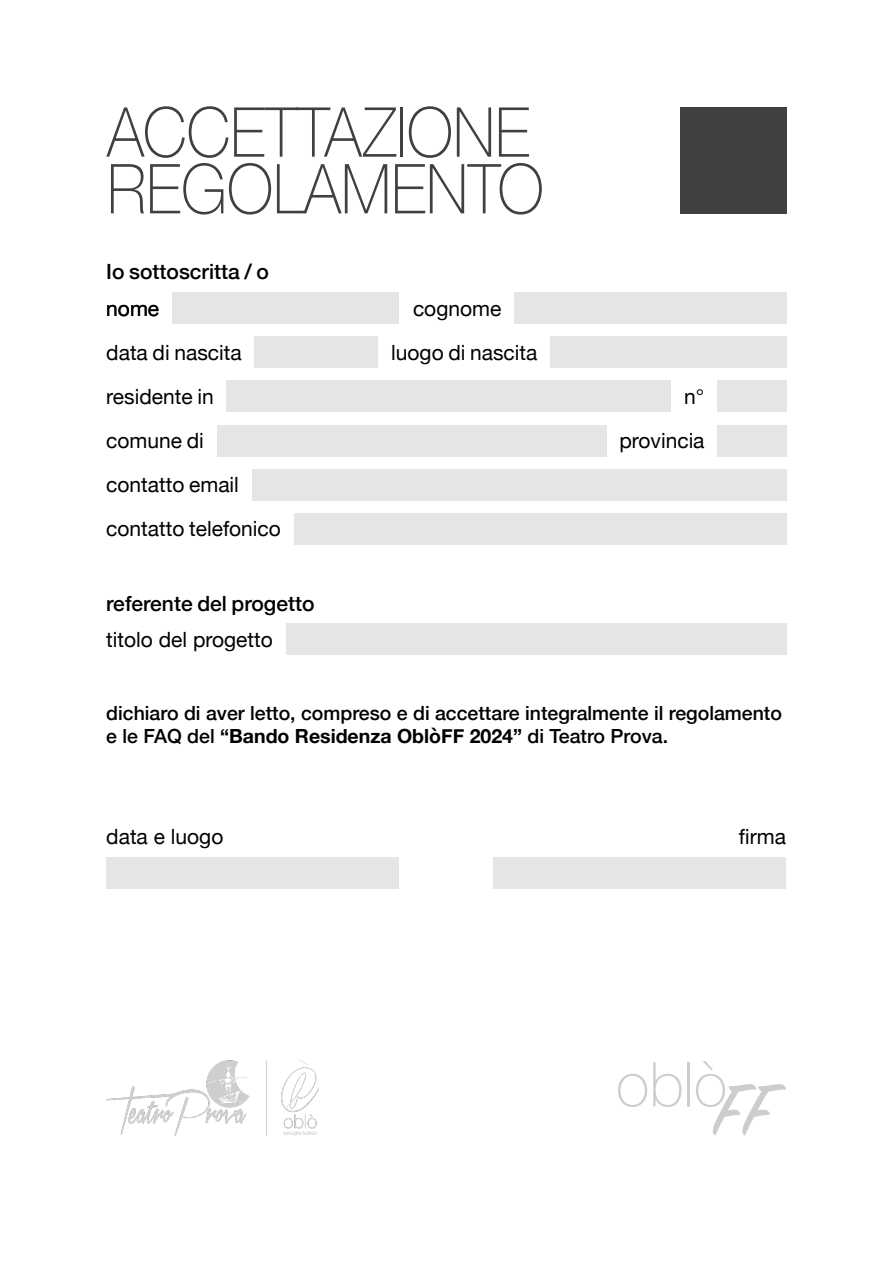
<style>
.page{position:relative;width:893px;height:1263px;background:#fff}
.page>*{position:absolute;margin:0;border:0;box-sizing:border-box;transform-origin:0 0}
.t1{font:100 68.85px/56.7px "Helvetica Neue";color:#404040;scale:.9 1}
.t2{font:100 61.65px "Helvetica Neue";color:#cdcdcd}
.t3{font:21px/44.1px "Helvetica Neue";color:#000}
.t4{font:500 21px "Helvetica Neue";color:#000}
.t5{font:500 19.5px/23.1px "Helvetica Neue";color:#000}
.s1{font-weight:700}
.s2{font-family:"Sign Painter House Script";font-weight:400;font-size:81.6px}
</style>
<div class="page">
<div style="left:680px;top:107px;width:107px;height:107px;background:#414141"></div>
<div style="left:718px;top:425px;width:69px;height:31px;background:#e5e5e5"></div>
<div style="left:717px;top:381px;width:70px;height:31px;background:#e5e5e5"></div>
<div style="left:255px;top:337px;width:123px;height:31px;background:#e5e5e5"></div>
<div style="left:550px;top:337px;width:237px;height:31px;background:#e5e5e5"></div>
<div style="left:227px;top:381px;width:444px;height:31px;background:#e5e5e5"></div>
<div style="left:217px;top:425px;width:389px;height:31px;background:#e5e5e5"></div>
<div style="left:252px;top:469px;width:535px;height:31px;background:#e5e5e5"></div>
<div style="left:294px;top:513px;width:493px;height:31px;background:#e5e5e5"></div>
<div style="left:514px;top:292px;width:273px;height:32px;background:#e5e5e5"></div>
<div style="left:172px;top:292px;width:227px;height:32px;background:#e5e5e5"></div>
<div style="left:106px;top:857px;width:293px;height:31px;background:#e5e5e5"></div>
<div style="left:494px;top:857px;width:292px;height:31px;background:#e5e5e5"></div>
<div style="left:286px;top:624px;width:501px;height:31px;background:#e5e5e5"></div>
<img style="left:106px;top:1061px;width:213px;height:75px">
<hr style="left:266px;top:1061px;width:1px;height:74px;background:#cecece">
<h1 class="t1" style="left:107px;top:102px;width:487px">ACCETTAZIONE<br>REGOLAMENTO</h1>
<p class="t4" style="left:106px;top:259px;width:164px">Io sottoscritta / o</p>
<p class="t3" style="left:106px;top:286px;width:54px">nome</p>
<p class="t3" style="left:413px;top:286px;width:90px">cognome</p>
<p class="t3" style="left:106px;top:330px;width:137px">data di nascita</p>
<p class="t3" style="left:391px;top:330px;width:148px">luogo di nascita</p>
<p class="t3" style="left:106px;top:374px;width:176px">residente in comune di contatto email contatto telefonico</p>
<p class="t4" style="left:106px;top:590px;width:210px">referente del progetto</p>
<p class="t3" style="left:106px;top:617px;width:168px">titolo del progetto</p>
<p class="t3" style="left:684px;top:374px;width:22px">n°</p>
<p class="t3" style="left:619px;top:418px;width:87px">provincia</p>
<p class="t5" style="left:106px;top:701px;width:677px">dichiaro di aver letto, compreso e di accettare integralmente il regolamento e le FAQ del <span class="s1">“Bando Residenza OblòFF 2024”</span> di Teatro Prova.</p>
<p class="t3" style="left:106px;top:814px;width:119px">data e luogo</p>
<p class="t3" style="left:739px;top:814px;width:49px">firma</p>
<h2 class="t2" style="left:616px;top:1047px;width:159px">oblò<span class="s2">FF</span></h2>
</div>
